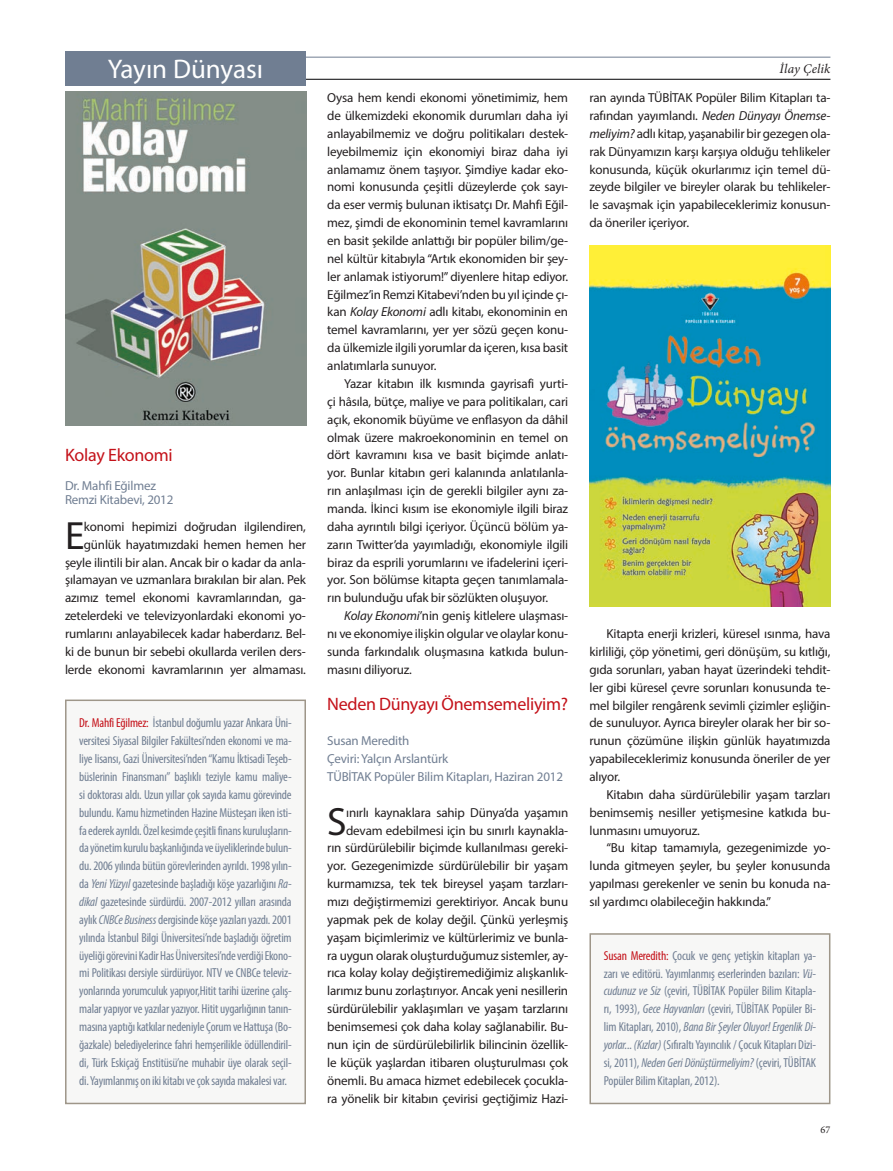
<style>
.page{position:relative;width:893px;height:1171px;background:#fff}
.page>*{position:absolute;margin:0;border:0;box-sizing:border-box;transform-origin:0 0}
.t1{font:39.6px "Myriad Pro";color:#231f20}
.t2{font:27px "Myriad Pro";color:#fff}
.t3{font:18px "Myriad Pro";letter-spacing:-.015em;color:#c4121a}
.t4{font:italic 13.2px "Minion Pro";letter-spacing:.015em;color:#231f20}
.t5{font:13.05px/17.9px "Myriad Pro";letter-spacing:-.015em;color:#231f20;text-align:justify}
.t6{font:condensed 13.05px/17.9px "Myriad Pro";letter-spacing:-.015em;color:#707e92;text-align:justify}
.t7{font:13.05px/17.9px "Myriad Pro";letter-spacing:-.015em;color:#707e92}
.t8{font:10.35px "Minion Pro";color:#231f20}
.s1{color:#c4121a}
.s2{font-style:italic}
</style>
<div class="page">
<img style="left:65px;top:92px;width:241px;height:334px">
<div style="left:590px;top:934px;width:240px;height:169px;background:#f7f7f6"></div>
<div style="left:589px;top:933px;width:241px;height:171px;border:2px solid #9e9689"></div>
<div style="left:66px;top:700px;width:239px;height:403px;background:#f7f7f6"></div>
<div style="left:65px;top:699px;width:241px;height:405px;border:2px solid #9e9689"></div>
<img style="left:589px;top:246px;width:241px;height:360px">
<hr style="left:65px;top:79px;width:765px;height:1px;background:#000103">
<hr style="left:65px;top:57px;width:765px;height:1px;background:#707e92">
<div style="left:65px;top:51px;width:241px;height:34px;background:#707e92"></div>
<h2 class="t2" style="left:108px;top:53px;width:157px">Yayın Dünyası</h2>
<p class="t4" style="left:779px;top:60px;width:52px">İlay Çelik</p>
<h3 class="t3" style="left:65px;top:444px;width:109px">Kolay Ekonomi</h3>
<p class="t7" style="left:65px;top:479px;width:110px;line-height:13.5px">Dr. Mahfi Eğilmez<br>Remzi Kitabevi, 2012</p>
<h1 class="t1" style="left:65px;top:511px;width:21px">E</h1>
<p class="t5" style="left:65px;top:517px;width:242px;text-align:right">konomi hepimizi doğrudan ilgilendiren, günlük hayatımızdaki hemen hemen her şeyle ilintili bir alan. Ancak bir o kadar da anla&shy;şılamayan ve uzmanlara bırakılan bir alan. Pek azımız temel ekonomi kavramlarından, ga&shy;zetelerdeki ve televizyonlardaki ekonomi yo&shy;rumlarını anlayabilecek kadar haberdarız. Bel&shy;ki de bunun bir sebebi okullarda verilen ders&shy;lerde ekonomi kavramlarının yer almaması.</p>
<p class="t6" style="left:79px;top:714px;width:214px"><span class="s1">Dr. Mahfi Eğilmez:</span> İstanbul doğumlu yazar Ankara Üni&shy;versitesi Siyasal Bilgiler Fakültesi’nden ekonomi ve ma&shy;liye lisansı, Gazi Üniversitesi’nden “Kamu İktisadi Teşeb&shy;büslerinin Finansmanı” başlıklı teziyle kamu maliye&shy;si doktorası aldı. Uzun yıllar çok sayıda kamu görevinde bulundu. Kamu hizmetinden Hazine Müsteşarı iken isti&shy;fa ederek ayrıldı. Özel kesimde çeşitli finans kuruluşların&shy;da yönetim kurulu başkanlığında ve üyeliklerinde bulun&shy;du. 2006 yılında bütün görevlerinden ayrıldı. 1998 yılın&shy;da <span class="s2">Yeni Yüzyıl</span> gazetesinde başladığı köşe yazarlığını <span class="s2">Ra&shy;dikal</span> gazetesinde sürdürdü. 2007-2012 yılları arasında aylık <span class="s2">CNBCe Business</span> dergisinde köşe yazıları yazdı. 2001 yılında İstanbul Bilgi Üniversitesi’nde başladığı öğretim üyeliği görevini Kadir Has Üniversitesi’nde verdiği Ekono&shy;mi Politikası dersiyle sürdürüyor. NTV ve CNBCe televiz&shy;yonlarında yorumculuk yapıyor,Hitit tarihi üzerine çalış&shy;malar yapıyor ve yazılar yazıyor. Hitit uygarlığının tanın&shy;masına yaptığı katkılar nedeniyle Çorum ve Hattuşa (Bo&shy;ğazkale) belediyelerince fahri hemşerilikle ödüllendiril&shy;di, Türk Eskiçağ Enstitüsü’ne muhabir üye olarak seçil&shy;di. Yayımlanmış on iki kitabı ve çok sayıda makalesi var.</p>
<p class="t5" style="left:327px;top:89px;width:242px">Oysa hem kendi ekonomi yönetimimiz, hem de ülkemizdeki ekonomik durumları daha iyi anlayabilmemiz ve doğru politikaları destek&shy;leyebilmemiz için ekonomiyi biraz daha iyi anlamamız önem taşıyor. Şimdiye kadar eko&shy;nomi konusunda çeşitli düzeylerde çok sayı&shy;da eser vermiş bulunan iktisatçı Dr. Mahfi Eğil&shy;mez, şimdi de ekonominin temel kavramlarını en basit şekilde anlattığı bir popüler bilim/ge&shy;nel kültür kitabıyla “Artık ekonomiden bir şey&shy;ler anlamak istiyorum!” diyenlere hitap ediyor.<br>Eğilmez’in Remzi Kitabevi’nden bu yıl içinde çı&shy;kan <span class="s2">Kolay Ekonomi</span> adlı kitabı, ekonominin en temel kavramlarını, yer yer sözü geçen konu&shy;da ülkemizle ilgili yorumlar da içeren, kısa basit anlatımlarla sunuyor.</p>
<p class="t5" style="left:327px;top:374px;width:242px;text-indent:17px">Yazar kitabın ilk kısmında gayrisafi yurti&shy;çi hâsıla, bütçe, maliye ve para politikaları, cari açık, ekonomik büyüme ve enflasyon da dâhil olmak üzere makroekonominin en temel on dört kavramını kısa ve basit biçimde anlatı&shy;yor. Bunlar kitabın geri kalanında anlatılanla&shy;rın anlaşılması için de gerekli bilgiler aynı za&shy;manda. İkinci kısım ise ekonomiyle ilgili biraz daha ayrıntılı bilgi içeriyor. Üçüncü bölüm ya&shy;zarın Twitter’da yayımladığı, ekonomiyle ilgili biraz da esprili yorumlarını ve ifadelerini içeri&shy;yor. Son bölümse kitapta geçen tanımlamala&shy;rın bulunduğu ufak bir sözlükten oluşuyor.</p>
<p class="t5" style="left:327px;top:606px;width:242px;text-indent:17px"><span class="s2">Kolay Ekonomi</span>’nin geniş kitlelere ulaşması&shy;nı ve ekonomiye ilişkin olgular ve olaylar konu&shy;sunda farkındalık oluşmasına katkıda bulun&shy;masını diliyoruz.</p>
<h3 class="t3" style="left:327px;top:692px;width:242px">Neden Dünyayı Önemsemeliyim?</h3>
<p class="t7" style="left:327px;top:731px;width:237px">Susan Meredith<br>Çeviri: Yalçın Arslantürk<br>TÜBİTAK Popüler Bilim Kitapları, Haziran 2012</p>
<h1 class="t1" style="left:327px;top:797px;width:21px">S</h1>
<p class="t5" style="left:327px;top:803px;width:242px;text-align:right">ınırlı kaynaklara sahip Dünya’da yaşamın devam edebilmesi için bu sınırlı kaynakla-<br>rın sürdürülebilir biçimde kullanılması gereki&shy;yor. Gezegenimizde sürdürülebilir bir yaşam kurmamızsa, tek tek bireysel yaşam tarzları&shy;mızı değiştirmemizi gerektiriyor. Ancak bunu yapmak pek de kolay değil. Çünkü yerleşmiş yaşam biçimlerimiz ve kültürlerimiz ve bunla&shy;ra uygun olarak oluşturduğumuz sistemler, ay&shy;rıca kolay kolay değiştiremediğimiz alışkanlık&shy;larımız bunu zorlaştırıyor. Ancak yeni nesillerin sürdürülebilir yaklaşımları ve yaşam tarzlarını benimsemesi çok daha kolay sağlanabilir. Bu&shy;nun için de sürdürülebilirlik bilincinin özellik&shy;le küçük yaşlardan itibaren oluşturulması çok önemli. Bu amaca hizmet edebilecek çocukla&shy;ra yönelik bir kitabın çevirisi geçtiğimiz Hazi-</p>
<p class="t5" style="left:589px;top:88px;width:242px">ran ayında TÜBİTAK Popüler Bilim Kitapları ta&shy;rafından yayımlandı. <span class="s2">Neden Dünyayı Önemse&shy;meliyim?</span> adlı kitap, yaşanabilir bir gezegen ola&shy;rak Dünyamızın karşı karşıya olduğu tehlikeler konusunda, küçük okurlarımız için temel dü&shy;zeyde bilgiler ve bireyler olarak bu tehlikeler&shy;le savaşmak için yapabileceklerimiz konusun&shy;da öneriler içeriyor.</p>
<p class="t5" style="left:589px;top:624px;width:242px;text-indent:17px">Kitapta enerji krizleri, küresel ısınma, hava kirliliği, çöp yönetimi, geri dönüşüm, su kıtlığı, gıda sorunları, yaban hayat üzerindeki tehdit&shy;ler gibi küresel çevre sorunları konusunda te&shy;mel bilgiler rengârenk sevimli çizimler eşliğin&shy;de sunuluyor. Ayrıca bireyler olarak her bir so&shy;runun çözümüne ilişkin günlük hayatımızda yapabileceklerimiz konusunda öneriler de yer alıyor.</p>
<p class="t5" style="left:589px;top:785px;width:242px;text-indent:17px">Kitabın daha sürdürülebilir yaşam tarzları benimsemiş nesiller yetişmesine katkıda bu&shy;lunmasını umuyoruz.</p>
<p class="t5" style="left:589px;top:839px;width:242px;text-indent:17px">“Bu kitap tamamıyla, gezegenimizde yo&shy;lunda gitmeyen şeyler, bu şeyler konusunda yapılması gerekenler ve senin bu konuda na&shy;sıl yardımcı olabileceğin hakkında.”</p>
<p class="t6" style="left:604px;top:946px;width:214px"><span class="s1">Susan Meredith:</span> Çocuk ve genç yetişkin kitapları ya&shy;zarı ve editörü. Yayımlanmış eserlerinden bazıları: <span class="s2">Vü&shy;cudunuz ve Siz</span> (çeviri, TÜBİTAK Popüler Bilim Kitapla&shy;rı, 1993), <span class="s2">Gece Hayvanları</span> (çeviri, TÜBİTAK Popüler Bi&shy;lim Kitapları, 2010), <span class="s2">Bana Bir Şeyler Oluyor! Ergenlik Di&shy;yorlar... (Kızlar)</span> (Sıfıraltı Yayıncılık / Çocuk Kitapları Dizi&shy;si, 2011), <span class="s2">Neden Geri Dönüştürmeliyim?</span> (çeviri, TÜBİTAK Popüler Bilim Kitapları, 2012).</p>
<p class="t8" style="left:820px;top:1122px;width:11px">67</p>
</div>
